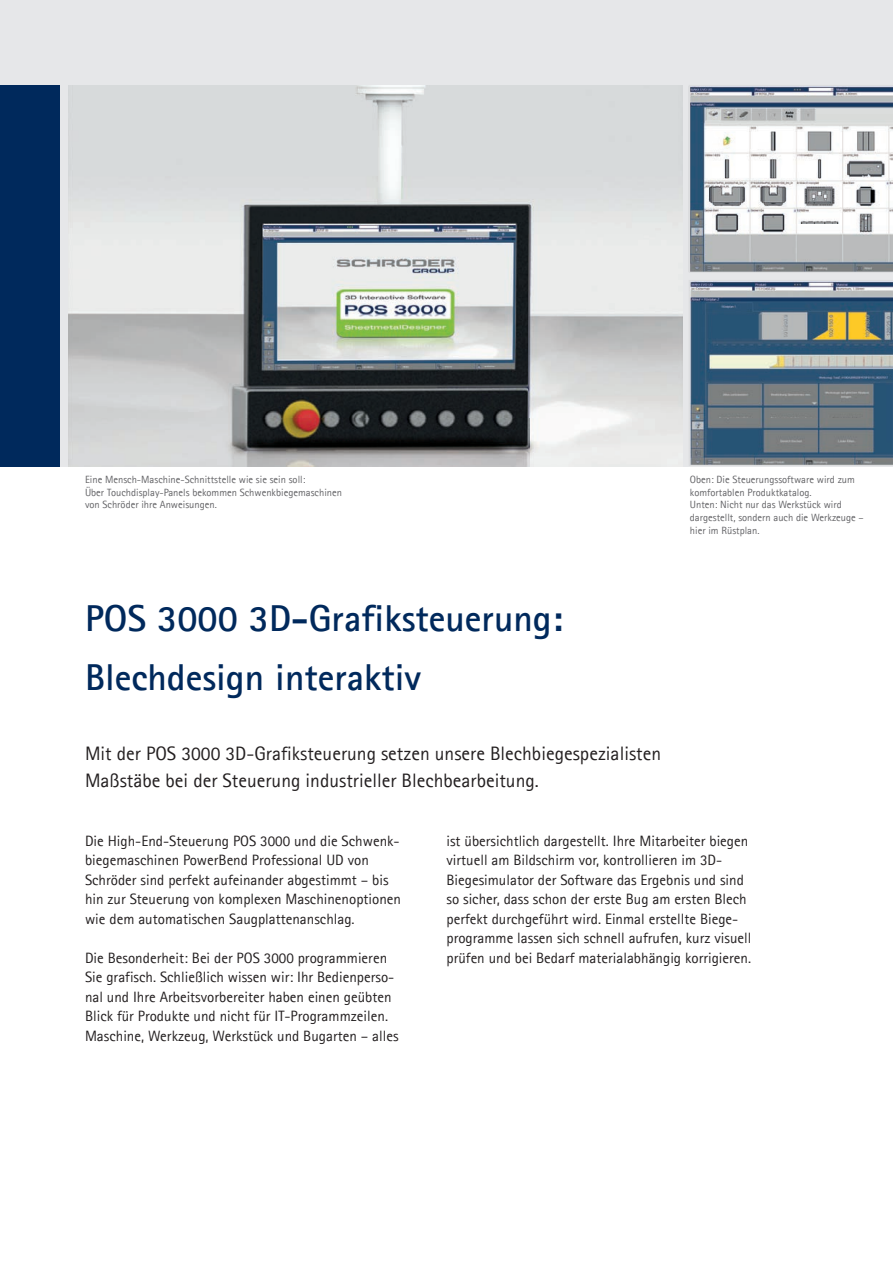
<style>
.page{position:relative;width:893px;height:1263px;background:#fff}
.page>*{position:absolute;margin:0;border:0;box-sizing:border-box;transform-origin:0 0}
.t1{font:700 37.5px/58.5px "Agfa Rotis Sans Serif";color:#00295c}
.t2{font:19.5px/27px "Agfa Rotis Sans Serif";color:#231f20}
.t3{font:15px/19.5px "Agfa Rotis Sans Serif";color:#231f20}
.t4{font:10.5px/12.6px "Agfa Rotis Sans Serif";color:#636366}
</style>
<div class="page">
<div style="left:0;top:0;width:893px;height:466px;background:#e6e7e9"></div>
<img style="left:68px;top:85px;width:614px;height:381px">
<div style="left:0;top:85px;width:60px;height:381px;background:#00295c"></div>
<svg style="left:690px;top:86px;width:203px;height:186px;background:#bcc0c5"></svg>
<svg style="left:689px;top:281px;width:204px;height:184px;background:#677a86"></svg>
<p class="t4" style="left:85px;top:473px;width:258px">Eine Mensch-Maschine-Schnittstelle wie sie sein soll:<br>Über Touchdisplay-Panels bekommen Schwenkbiegemaschinen von Schröder ihre Anweisungen.</p>
<h1 class="t1" style="left:85px;top:588px;width:479px">POS 3000 3D-Grafiksteuerung:<br>Blechdesign interaktiv</h1>
<h2 class="t2" style="left:85px;top:740px;width:578px">Mit der POS 3000 3D-Grafiksteuerung setzen unsere Blechbiegespezialisten<br>Maßstäbe bei der Steuerung industrieller Blechbearbeitung.</h2>
<p class="t4" style="left:690px;top:473px;width:175px">Oben: Die Steuerungssoftware wird zum komfortablen Produktkatalog.<br>Unten: Nicht nur das Werkstück wird dargestellt, sondern auch die Werkzeuge – hier im Rüstplan.</p>
<p class="t3" style="left:85px;top:831px;width:317px">Die High-End-Steuerung POS 3000 und die Schwenk&shy;biegemaschinen PowerBend Professional UD von Schröder sind perfekt aufeinander abgestimmt – bis hin zur Steuerung von komplexen Maschinenoptio nen wie dem automatischen Saugplattenanschlag.</p>
<p class="t3" style="left:85px;top:948px;width:315px">Die Besonderheit: Bei der POS 3000 programmieren Sie grafisch. Schließlich wissen wir: Ihr Bedienperso&shy;nal und Ihre Arbeitsvorbereiter haben einen geübten Blick für Produkte und nicht für IT-Programmzeilen.<br>Maschine, Werkzeug, Werkstück und Bugarten – alles</p>
<p class="t3" style="left:446px;top:831px;width:306px">ist übersichtlich dargestellt. Ihre Mitarbeiter biegen virtuell am Bildschirm vor, kontrollieren im 3D-Biegesimulator der Software das Ergebnis und sind so sicher, dass schon der erste Bug am ersten Blech perfekt durchgeführt wird. Einmal erstellte Biege&shy;programme lassen sich schnell aufrufen, kurz visuell prüfen und bei Bedarf materialabhängig korrigieren.</p>
</div>
